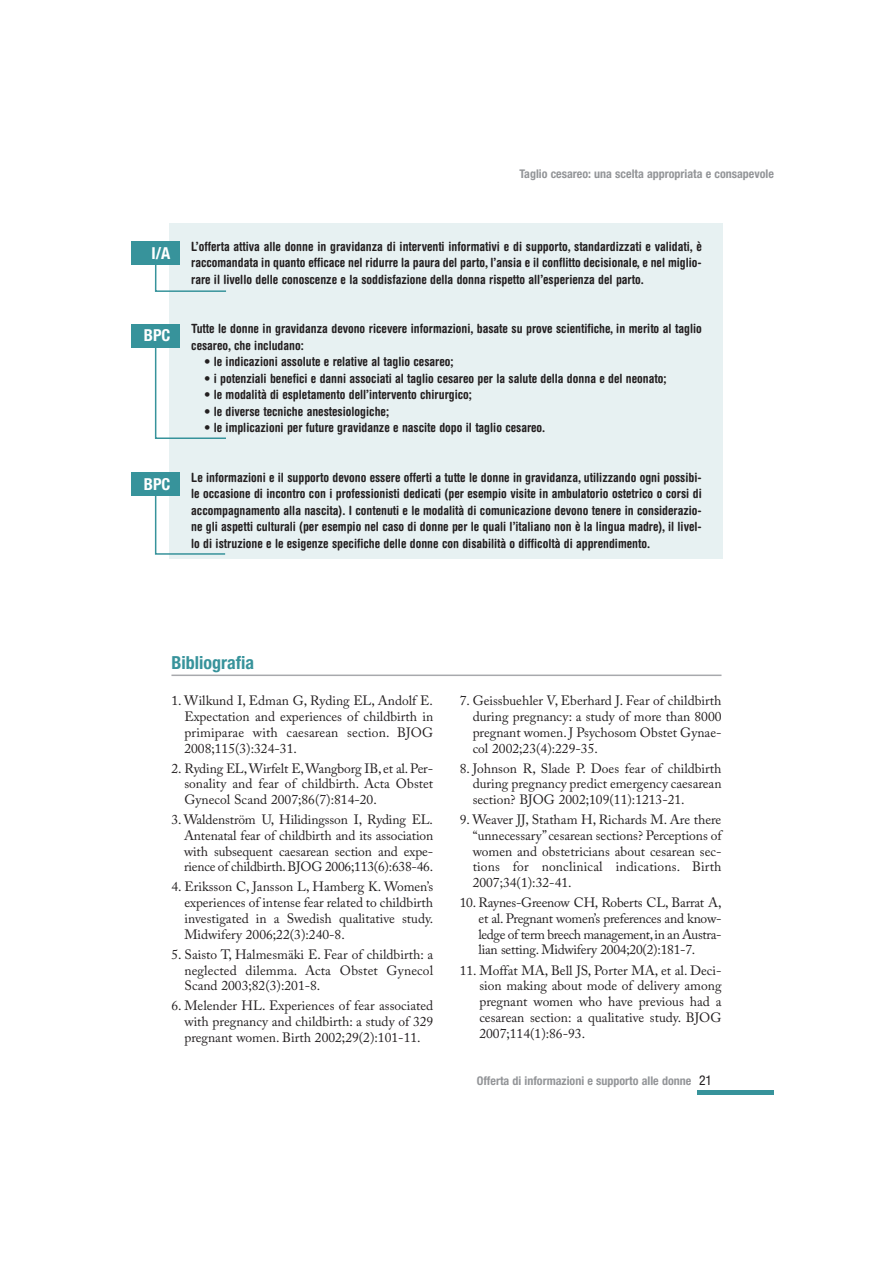
<style>
.page{position:relative;width:893px;height:1263px;background:#fff}
.page>*{position:absolute;margin:0;border:0;box-sizing:border-box;transform-origin:0 0}
.t1{font:700 condensed 18px "Helvetica Neue LT Std";color:#37939b}
.t2{font:700 condensed 16.5px "Helvetica Neue LT Std";color:#fff}
.t3{font:13.5px/15.8px "Adobe Caslon Pro";color:#231f20;text-align:justify}
.t4{font:700 condensed 12.75px/16.5px "Helvetica Rounded";color:#231f20;text-align:justify}
.t5{font:700 condensed 12px "Helvetica Neue LT Std";color:#939598}
.s1{font-weight:400;font-size:13.5px;color:#231f20}
</style>
<div class="page">
<div style="left:697px;top:1090px;width:76px;height:5px;background:#37939b"></div>
<div style="left:170px;top:223px;width:553px;height:336px;background:#e7f1f2"></div>
<div style="left:131px;top:242px;width:49px;height:23px;background:#37939b"></div>
<svg style="left:154px;top:265px;width:72px;height:28px"></svg>
<div style="left:131px;top:324px;width:49px;height:24px;background:#37939b"></div>
<svg style="left:154px;top:348px;width:72px;height:92px"></svg>
<div style="left:131px;top:472px;width:49px;height:24px;background:#37939b"></div>
<svg style="left:154px;top:496px;width:72px;height:59px"></svg>
<hr style="left:171px;top:675px;width:550px;height:1px;background:#a8a9ad">
<p class="t5" style="left:519px;top:169px;width:256px">Taglio cesareo: una scelta appropriata e consapevole</p>
<p class="t2" style="left:151px;top:247px;width:20px">I/A</p>
<p class="t2" style="left:144px;top:330px;width:28px">BPC</p>
<p class="t2" style="left:144px;top:478px;width:28px">BPC</p>
<p class="t4" style="left:191px;top:239px;width:512px">L’offerta attiva alle donne in gravidanza di interventi informativi e di supporto, standardizzati e validati, è raccomandata in quanto efficace nel ridurre la paura del parto, l’ansia e il conflitto decisionale, e nel miglio&shy;rare il livello delle conoscenze e la soddisfazione della donna rispetto all’esperienza del parto.</p>
<p class="t4" style="left:191px;top:321px;width:512px">Tutte le donne in gravidanza devono ricevere informazioni, basate su prove scientifiche, in merito al taglio cesareo, che includano:</p>
<p class="t4" style="left:204px;top:354px;width:251px">• le indicazioni assolute e relative al taglio cesareo;</p>
<p class="t4" style="left:204px;top:371px;width:464px">• i potenziali benefici e danni associati al taglio cesareo per la salute della donna e del neonato;</p>
<p class="t4" style="left:204px;top:387px;width:269px">• le modalità di espletamento dell’intervento chirurgico;</p>
<p class="t4" style="left:204px;top:404px;width:186px">• le diverse tecniche anestesiologiche;</p>
<p class="t4" style="left:204px;top:420px;width:343px">• le implicazioni per future gravidanze e nascite dopo il taglio cesareo.</p>
<p class="t4" style="left:191px;top:470px;width:512px">Le informazioni e il supporto devono essere offerti a tutte le donne in gravidanza, utilizzando ogni possibi&shy;le occasione di incontro con i professionisti dedicati (per esempio visite in ambulatorio ostetrico o corsi di accompagnamento alla nascita). I contenuti e le modalità di comunicazione devono tenere in considerazio&shy;ne gli aspetti culturali (per esempio nel caso di donne per le quali l’italiano non è la lingua madre), il livel&shy;lo di istruzione e le esigenze specifiche delle donne con disabilità o difficoltà di apprendimento.</p>
<h1 class="t1" style="left:171px;top:657px;width:84px">Bibliografia</h1>
<p class="t3" style="left:184px;top:694px;width:250px;text-indent:-13px">1. Wilkund I, Edman G, Ryding EL, Andolf E.<br>Expectation and experiences of childbirth in primiparae with caesarean section. BJOG 2008;115(3):324-31.</p>
<p class="t3" style="left:184px;top:762px;width:250px;text-indent:-13px">2. Ryding EL,Wirfelt E,Wangborg IB, et al. Per&shy;sonality and fear of childbirth. Acta Obstet Gynecol Scand 2007;86(7):814-20.</p>
<p class="t3" style="left:184px;top:813px;width:251px;text-indent:-13px">3. Waldenström U, Hilidingsson I, Ryding EL.<br>Antenatal fear of childbirth and its association with subsequent caesarean section and expe&shy;rience of childbirth.BJOG 2006;113(6):638-46.</p>
<p class="t3" style="left:184px;top:880px;width:250px;text-indent:-13px">4. Eriksson C, Jansson L, Hamberg K. Women’s experiences of intense fear related to childbirth investigated in a Swedish qualitative study.<br>Midwifery 2006;22(3):240-8.</p>
<p class="t3" style="left:184px;top:948px;width:250px;text-indent:-13px">5. Saisto T, Halmesmäki E. Fear of childbirth: a neglected dilemma. Acta Obstet Gynecol Scand 2003;82(3):201-8.</p>
<p class="t3" style="left:184px;top:999px;width:250px;text-indent:-13px">6. Melender HL. Experiences of fear associated with pregnancy and childbirth: a study of 329 pregnant women. Birth 2002;29(2):101-11.</p>
<p class="t3" style="left:472px;top:694px;width:250px;text-indent:-13px">7. Geissbuehler V, Eberhard J. Fear of childbirth during pregnancy: a study of more than 8000 pregnant women. J Psychosom Obstet Gynae&shy;col 2002;23(4):229-35.</p>
<p class="t3" style="left:472px;top:762px;width:250px;text-indent:-13px">8. Johnson R, Slade P. Does fear of childbirth during pregnancy predict emergency caesarean section? BJOG 2002;109(11):1213-21.</p>
<p class="t3" style="left:472px;top:813px;width:250px;text-indent:-13px">9. Weaver JJ, Statham H, Richards M. Are there “unnecessary”cesarean sections? Perceptions of women and obstetricians about cesarean sec&shy;tions for nonclinical indications. Birth 2007;34(1):32-41.</p>
<p class="t3" style="left:478px;top:896px;width:244px;text-indent:-19px">10. Raynes-Greenow CH, Roberts CL, Barrat A, et al. Pregnant women’s preferences and know&shy;ledge of term breech management,in an Austra&shy;lian setting. Midwifery 2004;20(2):181-7.</p>
<p class="t3" style="left:479px;top:963px;width:243px;text-indent:-20px">11. Moffat MA, Bell JS, Porter MA, et al. Deci&shy;sion making about mode of delivery among pregnant women who have previous had a cesarean section: a qualitative study. BJOG 2007;114(1):86-93.</p>
<p class="t5" style="left:476px;top:1076px;width:237px">Offerta di informazioni e supporto alle donne <span class="s1">21</span></p>
</div>
